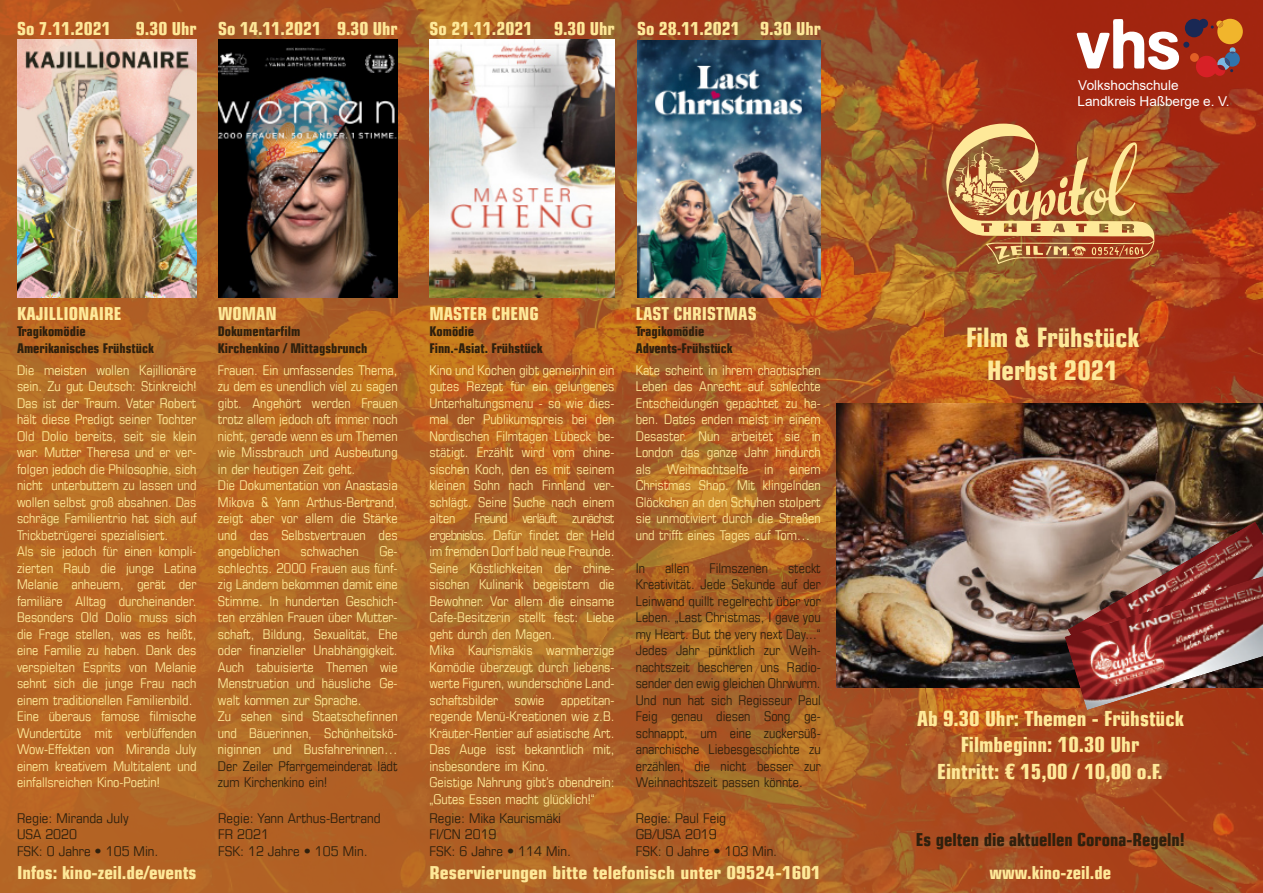
<style>
.page{position:relative;width:1263px;height:893px;background:#fff}
.page>*{position:absolute;margin:0;border:0;box-sizing:border-box;transform-origin:0 0}
.t1{font:700 condensed 27px/33px "Eurostile LT";color:#fee999;text-align:center}
.t2{font:700 condensed 21px "Eurostile LT";color:#fee999}
.t3{font:700 condensed 18px "Eurostile LT";color:#fee999}
.t4{font:700 condensed 18px "Eurostile LT";color:#fee999;scale:1.07 1}
.t5{font:700 condensed 18px "Eurostile LT";color:#2f200d}
.t6{font:13.65px/16.4px "Arial";letter-spacing:-.01em;color:#fff}
.t7{font:condensed 13.5px/16.5px "Eurostile LT";color:#fee999}
.t8{font:condensed 13.5px/16.5px "Eurostile LT";color:#2f200d}
.t9{font:condensed 13.5px/16.5px "Eurostile LT";color:#2f200d;scale:1.06 1}
.t10{font:700 condensed 13.5px/16.5px "Eurostile LT";color:#2f200d}
</style>
<div class="page">
<img style="left:0;top:0;width:1263px;height:893px">
<img style="left:17px;top:40px;width:179px;height:257px">
<svg style="left:945px;top:124px;width:210px;height:140px;background:#ba7945"></svg>
<img style="left:218px;top:39px;width:180px;height:258px">
<img style="left:429px;top:40px;width:185px;height:257px">
<img style="left:637px;top:40px;width:184px;height:257px">
<svg style="left:1075px;top:17px;width:168px;height:60px"></svg>
<img style="left:837px;top:404px;width:426px;height:284px">
<img style="left:1067px;top:521px;width:196px;height:55px">
<img style="left:1064px;top:576px;width:199px;height:134px">
<h3 class="t3" style="left:17px;top:21px;width:95px">So 7.11.2021</h3>
<h3 class="t3" style="left:136px;top:21px;width:263px">9.30 Uhr So 14.11.2021 9.30 Uhr</h3>
<h3 class="t3" style="left:429px;top:21px;width:187px">So 21.11.2021 9.30 Uhr</h3>
<h3 class="t3" style="left:637px;top:21px;width:185px">So 28.11.2021 9.30 Uhr</h3>
<h3 class="t3" style="left:17px;top:306px;width:106px">KAJILLIONAIRE</h3>
<h3 class="t3" style="left:218px;top:306px;width:60px">WOMAN</h3>
<h3 class="t3" style="left:429px;top:306px;width:111px">MASTER CHENG</h3>
<p class="t10" style="left:218px;top:324px;width:151px">Dokumentarfilm<br>Kirchenkino / Mittagsbrunch</p>
<p class="t7" style="left:17px;top:363px;width:181px">Die meisten wollen Kajillionäre sein. Zu gut Deutsch: Stinkreich!<br>Das ist der Traum. Vater Robert hält diese Predigt seiner Tochter<br>Old Dolio bereits, seit sie klein war. Mutter Theresa und er ver&shy;folgen jedoch die Philosophie, sich nicht unterbuttern zu lassen und wollen selbst groß absahnen. Das schräge Familientrio hat sich auf<br>Trickbetrügerei spezialisiert.<br>Als sie jedoch für einen kompli&shy;zierten Raub die junge Latina<br>Melanie anheuern, gerät der familiäre Alltag durcheinander.<br>Besonders Old Dolio muss sich die Frage stellen, was es heißt, eine Familie zu haben. Dank des verspielten Esprits von Melanie sehnt sich die junge Frau nach einem traditionellen Familienbild.<br>Eine überaus famose filmische<br>Wundertüte mit verblüffenden<br>Wow-Effekten von Miranda July einem kreativem Multitalent und einfallsreichen Kino-Poetin!</p>
<p class="t7" style="left:218px;top:363px;width:181px">Frauen. Ein umfassendes Thema, zu dem es unendlich viel zu sagen gibt. Angehört werden Frauen trotz allem jedoch oft immer noch nicht, gerade wenn es um Themen wie Missbrauch und Ausbeutung in der heutigen Zeit geht.<br>Die Dokumentation von Anastasia<br>Mikova &amp; Yann Arthus-Bertrand, zeigt aber vor allem die Stärke und das Selbstvertrauen des angeblichen</p>
<p class="t10" style="left:17px;top:324px;width:138px">Tragikomödie<br>Amerikanisches Frühstück</p>
<p class="t10" style="left:429px;top:324px;width:115px">Komödie<br>Finn.-Asiat. Frühstück</p>
<p class="t7" style="left:429px;top:363px;width:186px;text-align:justify">Kino und Kochen gibt gemeinhin ein gutes Rezept für ein gelungenes Unterhaltungsmenu - so wie dies&shy;mal der Publikumspreis bei den Nordischen Filmtagen Lübeck be&shy;stätigt. Erzählt wird vom chine&shy;sischen Koch, den es mit seinem kleinen Sohn nach Finnland ver&shy;schlägt. Seine Suche nach einem alten</p>
<p class="t7" style="left:429px;top:511px;width:186px;text-indent:45px">Freund verläuft zunächst ergebnislos. Dafür findet der Held im fremden Dorf bald neue Freunde.<br>Seine Köstlichkeiten der chine&shy;sischen Kulinarik begeistern die<br>Bewohner. Vor allem die einsame<br>Cafe-Besitzerin stellt fest: Liebe geht durch den Magen.<br>Mika Kaurismäkis warmherzige<br>Komödie überzeugt durch liebens&shy;werte Figuren, wunderschöne Land&shy;schaftsbilder sowie appetitan&shy;regende Menü-Kreationen wie z.B.<br>Kräuter-Rentier auf asiatische Art.<br>Das Auge isst bekanntlich mit, insbesondere im Kino.<br>Geistige Nahrung gibt’s obendrein: „Gutes Essen macht glücklich!“</p>
<p class="t9" style="left:429px;top:811px;width:135px">Regie: Mika Kaurismäki<br>FI/CN 2019<br>FSK: 6 Jahre • 114 Min.</p>
<p class="t7" style="left:218px;top:544px;width:181px;text-indent:161px">Ge&shy;schlechts. 2000 Frauen aus fünf&shy;zig Ländern bekommen damit eine<br>Stimme. In hunderten Geschich&shy;ten erzählen Frauen über Mutter&shy;schaft, Bildung, Sexualität, Ehe oder finanzieller Unabhängigkeit.<br>Auch tabuisierte Themen wie<br>Menstruation und häusliche Ge&shy;walt kommen zur Sprache.<br>Zu sehen sind Staatschefinnen und Bäuerinnen, Schönheitskö&shy;niginnen und Busfahrerinnen…</p>
<p class="t8" style="left:218px;top:759px;width:181px">Der Zeiler Pfarrgemeinderat lädt zum Kirchenkino ein!</p>
<p class="t9" style="left:218px;top:811px;width:155px">Regie: Yann Arthus-Bertrand<br>FR 2021<br>FSK: 12 Jahre • 105 Min.</p>
<p class="t7" style="left:301px;top:544px;width:60px">schwachen</p>
<p class="t9" style="left:17px;top:811px;width:135px">Regie: Miranda July<br>USA 2020<br>FSK: 0 Jahre • 105 Min.</p>
<h3 class="t3" style="left:636px;top:306px;width:122px">LAST CHRISTMAS</h3>
<p class="t10" style="left:636px;top:324px;width:98px">Tragikomödie<br>Advents-Frühstück</p>
<p class="t7" style="left:636px;top:363px;width:186px;text-align:justify">Kate scheint in ihrem chaotischen Leben das Anrecht auf schlechte Entscheidungen gepachtet zu ha&shy;ben. Dates enden meist in einem Desaster. Nun arbeitet sie in London das ganze Jahr hindurch als Weihnachtselfe in einem Christmas Shop. Mit klingelnden Glöckchen an den Schuhen stolpert sie unmotiviert durch die Straßen und trifft eines Tages auf Tom…</p>
<p class="t8" style="left:636px;top:561px;width:11px">In</p>
<p class="t8" style="left:665px;top:561px;width:26px">allen</p>
<p class="t8" style="left:709px;top:561px;width:60px">Filmszenen</p>
<p class="t8" style="left:636px;top:561px;width:186px;text-align:justify;text-indent:152px">steckt Kreativität. Jede Sekunde auf der Leinwand quillt regelrecht über vor Leben. „Last Christmas, I gave you my Heart. But the very next Day...“ Jedes Jahr pünktlich zur Weih&shy;nachtszeit bescheren uns Radio&shy;sender den ewig gleichen Ohrwurm.<br>Und nun hat sich Regisseur Paul Feig genau diesen Song ge&shy;schnappt, um eine zuckersüß&shy;anarchische Liebesgeschichte zu erzählen, die nicht besser zur Weihnachtszeit passen könnte.</p>
<p class="t9" style="left:636px;top:811px;width:135px">Regie: Paul Feig<br>GB/USA 2019<br>FSK: 0 Jahre • 103 Min.</p>
<p class="t6" style="left:1077px;top:78px;width:154px">Volkshochschule<br>Landkreis Haßber e e. V.</p>
<p class="t6" style="left:1184px;top:94px;width:9px">g</p>
<h1 class="t1" style="left:966px;top:323px;width:174px">Film &amp; Frühstück<br>Herbst 2021</h1>
<h2 class="t2" style="left:917px;top:711px;width:268px">Ab 9.30 Uhr: Themen - Frühstück</h2>
<h2 class="t2" style="left:937px;top:763px;width:227px">Eintritt: € 15,00 / 10,00 o.F.</h2>
<h2 class="t2" style="left:961px;top:736px;width:180px">Filmbeginn: 10.30 Uhr</h2>
<h3 class="t5" style="left:916px;top:833px;width:270px">Es gelten die aktuellen Corona-Regeln!</h3>
<h3 class="t3" style="left:17px;top:866px;width:181px">Infos: kino-zeil.de/events</h3>
<h3 class="t4" style="left:429px;top:866px;width:367px">Reservierungen bitte telefonisch unter 09524-1601</h3>
<h3 class="t3" style="left:989px;top:866px;width:123px">www.kino-zeil.de</h3>
</div>
